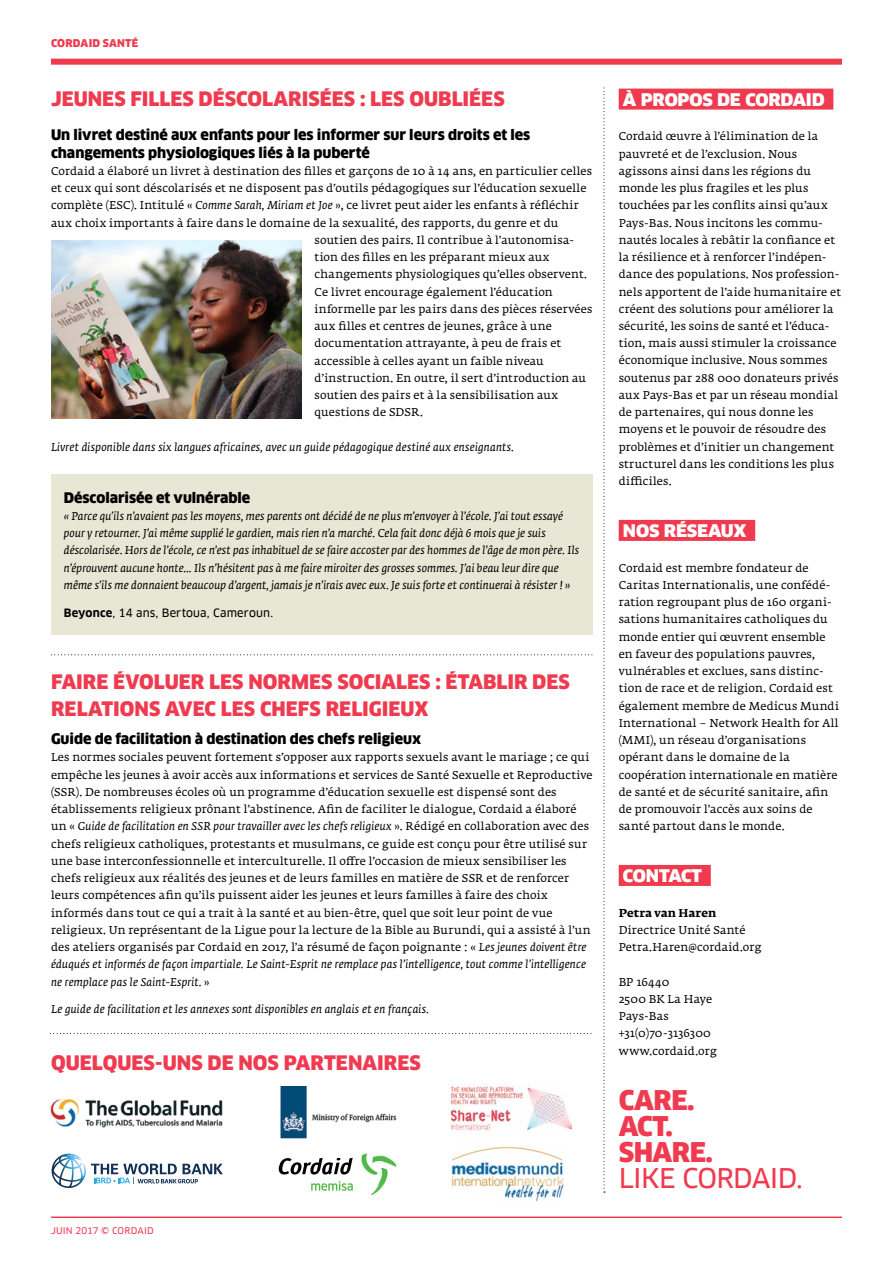
<style>
.page{position:relative;width:893px;height:1263px;background:#fff}
.page>*{position:absolute;margin:0;border:0;box-sizing:border-box;transform-origin:0 0}
.t1{font:900 26.55px/26px "Clan Sc Offc";letter-spacing:-.02em;color:#ef3a4f}
.t2{font:26.55px "Clan Sc Offc News";letter-spacing:-.025em;color:#ef3a4f}
.t3{font:900 19.5px/27px "Clan Offc";color:#ef3a4f}
.t4{font:900 19.5px "Clan Sc Offc";letter-spacing:-.01em;color:#fff}
.t5{font:900 14.25px/17.2px "Clan Offc";letter-spacing:-.005em;color:#000}
.t6{font:11.25px/17.2px "Fedra Serif A Std";letter-spacing:.02em;color:#000}
.t7{font:italic 11.25px/17.2px "Fedra Serif A Std";letter-spacing:.01em;color:#000}
.t8{font:11.25px "Clan Offc News";letter-spacing:.01em;color:#000}
.t9{font:700 11.25px "Fedra Serif A Std";letter-spacing:.02em;color:#000}
.t10{font:900 10.5px "Clan Offc";letter-spacing:.02em;color:#ef3a4f}
.t11{font:9px "Clan Offc News";letter-spacing:.015em;color:#ef3a4f}
.s1{font-style:italic}
.s2{font-family:"Clan Offc";font-weight:700}
</style>
<div class="page">
<hr style="left:51px;top:1216px;width:791px;height:2px;background:#ef3a4f">
<div style="left:51px;top:59px;width:791px;height:6px;background:#ef3a4f"></div>
<div style="left:619px;top:89px;width:214px;height:21px;background:#ef3a4f"></div>
<div style="left:619px;top:520px;width:136px;height:21px;background:#ef3a4f"></div>
<div style="left:619px;top:865px;width:92px;height:21px;background:#ef3a4f"></div>
<svg style="left:603px;top:88px;width:2px;height:1104px"></svg>
<div style="left:51px;top:474px;width:541px;height:160px;background:#e8e6d4"></div>
<svg style="left:54px;top:654px;width:539px;height:1px"></svg>
<svg style="left:53px;top:1033px;width:539px;height:1px"></svg>
<svg style="left:311px;top:1181px;width:42px;height:10px"></svg>
<svg style="left:361px;top:1153px;width:36px;height:42px"></svg>
<svg style="left:279px;top:1158px;width:74px;height:16px"></svg>
<img style="left:50px;top:1099px;width:173px;height:29px">
<img style="left:280px;top:1086px;width:117px;height:53px">
<svg style="left:51px;top:1153px;width:172px;height:35px"></svg>
<img style="left:51px;top:240px;width:251px;height:178px">
<img style="left:451px;top:1083px;width:120px;height:48px">
<img style="left:452px;top:1147px;width:113px;height:55px">
<p class="t10" style="left:51px;top:37px;width:89px">CORDAID SANTÉ</p>
<h2 class="t3" style="left:51px;top:85px;width:455px">JEUNES FILLES DÉSCOLARISÉES : LES OUBLIÉES</h2>
<p class="t5" style="left:51px;top:127px;width:481px">Un livret destiné aux enfants pour les informer sur leurs droits et les changements physiologiques liés à la puberté</p>
<p class="t6" style="left:51px;top:163px;width:543px">Cordaid a élaboré un livret à destination des filles et garçons de 10 à 14 ans, en particulier celles</p>
<p class="t6" style="left:51px;top:180px;width:537px">et ceux qui sont déscolarisés et ne disposent pas d’outils pédagogiques sur l’éducation sexuelle</p>
<p class="t6" style="left:51px;top:198px;width:529px">complète (ESC). Intitulé « <span class="s1">Comme Sarah, Miriam et Joe</span> », ce livret peut aider les enfants à réfléchir</p>
<p class="t6" style="left:51px;top:215px;width:509px">aux choix importants à faire dans le domaine de la sexualité, des rapports, du genre et du</p>
<p class="t6" style="left:315px;top:232px;width:261px">soutien des pairs. Il contribue à l’autonomisa-</p>
<p class="t6" style="left:315px;top:249px;width:236px">tion des filles en les préparant mieux aux</p>
<p class="t6" style="left:315px;top:267px;width:274px">changements physiologiques qu’elles observent.</p>
<p class="t6" style="left:315px;top:284px;width:240px">Ce livret encourage également l’éducation</p>
<p class="t6" style="left:315px;top:301px;width:279px">informelle par les pairs dans des pièces réservées</p>
<p class="t6" style="left:315px;top:318px;width:239px">aux filles et centres de jeunes, grâce à une</p>
<p class="t6" style="left:315px;top:336px;width:248px">documentation attrayante, à peu de frais et</p>
<p class="t6" style="left:315px;top:353px;width:231px">accessible à celles ayant un faible niveau</p>
<p class="t6" style="left:315px;top:370px;width:273px">d’instruction. En outre, il sert d’introduction au</p>
<p class="t6" style="left:315px;top:387px;width:245px">soutien des pairs et à la sensibilisation aux</p>
<p class="t6" style="left:315px;top:405px;width:110px">questions de SDSR.</p>
<p class="t7" style="left:51px;top:438px;width:464px">Livret disponible dans six langues africaines, avec un guide pédagogique destiné aux enseignants.</p>
<p class="t5" style="left:64px;top:489px;width:188px">Déscolarisée et vulnérable</p>
<p class="t7" style="left:64px;top:507px;width:517px">« Parce qu’ils n’avaient pas les moyens, mes parents ont décidé de ne plus m’envoyer à l’école. J’ai tout essayé pour y retourner. J’ai même supplié le gardien, mais rien n’a marché. Cela fait donc déjà 6 mois que je suis déscolarisée. Hors de l’école, ce n’est pas inhabituel de se faire accoster par des hommes de l’âge de mon père. Ils n’éprouvent aucune honte... Ils n’hésitent pas à me faire miroiter des grosses sommes. J’ai beau leur dire que même s’ils me donnaient beaucoup d’argent, jamais je n’irais avec eux. Je suis forte et continuerai à résister ! »</p>
<p class="t8" style="left:64px;top:606px;width:211px"><span class="s2">Beyonce</span>, 14 ans, Bertoua, Cameroun.</p>
<h2 class="t3" style="left:51px;top:669px;width:520px">FAIRE ÉVOLUER LES NORMES SOCIALES : ÉTABLIR DES<br>RELATIONS AVEC LES CHEFS RELIGIEUX</h2>
<p class="t5" style="left:51px;top:730px;width:372px">Guide de facilitation à destination des chefs religieux</p>
<p class="t6" style="left:51px;top:750px;width:543px">Les normes sociales peuvent fortement s’opposer aux rapports sexuels avant le mariage ; ce qui empêche les jeunes à avoir accès aux informations et services de Santé Sexuelle et Reproductive (SSR). De nombreuses écoles où un programme d’éducation sexuelle est dispensé sont des établissements religieux prônant l’abstinence. Afin de faciliter le dialogue, Cordaid a élaboré un « <span class="s1">Guide de facilitation en SSR pour travailler avec les chefs religieux</span> ». Rédigé en collaboration avec des chefs religieux catholiques, protestants et musulmans, ce guide est conçu pour être utilisé sur une base interconfessionnelle et interculturelle. Il offre l’occasion de mieux sensibiliser les chefs religieux aux réalités des jeunes et de leurs familles en matière de SSR et de renforcer leurs compétences afin qu’ils puissent aider les jeunes et leurs familles à faire des choix informés dans tout ce qui a trait à la santé et au bien-être, quel que soit leur point de vue religieux. Un représentant de la Ligue pour la lecture de la Bible au Burundi, qui a assisté à l’un des ateliers organisés par Cordaid en 2017, l’a résumé de façon poignante : « <span class="s1">Les jeunes doivent être éduqués et informés de façon impartiale. Le Saint-Esprit ne remplace pas l’intelligence, tout comme l’intelligence ne remplace pas le Saint-Esprit.</span> »</p>
<p class="t7" style="left:51px;top:1001px;width:380px">Le guide de facilitation et les annexes sont disponibles en anglais et en français.</p>
<h2 class="t3" style="left:51px;top:1049px;width:371px">QUELQUES-UNS DE NOS PARTENAIRES</h2>
<p class="t11" style="left:51px;top:1225px;width:104px">JUIN 2017 © CORDAID</p>
<h2 class="t4" style="left:623px;top:88px;width:203px">à propos de cordaid</h2>
<p class="t6" style="left:619px;top:129px;width:224px">Cordaid œuvre à l’élimination de la pauvreté et de l’exclusion. Nous agissons ainsi dans les régions du monde les plus fragiles et les plus touchées par les conflits ainsi qu’aux Pays-Bas. Nous incitons les commu&shy;nautés locales à rebâtir la confiance et la résilience et à renforcer l’indépen&shy;dance des populations. Nos profession&shy;nels apportent de l’aide humanitaire et créent des solutions pour améliorer la sécurité, les soins de santé et l’éduca&shy;tion, mais aussi stimuler la croissance économique inclusive. Nous sommes soutenus par 288 000 donateurs privés aux Pays-Bas et par un réseau mondial de partenaires, qui nous donne les moyens et le pouvoir de résoudre des problèmes et d’initier un changement structurel dans les conditions les plus difficiles.</p>
<h2 class="t4" style="left:623px;top:519px;width:125px">nos réseaux</h2>
<p class="t6" style="left:619px;top:560px;width:222px">Cordaid est membre fondateur de Caritas Internationalis, une confédé&shy;ration regroupant plus de 160 organi&shy;sations humanitaires catholiques du monde entier qui œuvrent ensemble en faveur des populations pauvres, vulnérables et exclues, sans distinc&shy;tion de race et de religion. Cordaid est également membre de Medicus Mundi International – Network Health for All (MMI), un réseau d’organisations opérant dans le domaine de la coopération internationale en matière de santé et de sécurité sanitaire, afin de promouvoir l’accès aux soins de santé partout dans le monde.</p>
<h2 class="t4" style="left:623px;top:864px;width:81px">contact</h2>
<p class="t9" style="left:619px;top:905px;width:99px">Petra van Haren</p>
<p class="t6" style="left:619px;top:922px;width:144px">Directrice Unité Santé<br>Petra.Haren@cordaid.org</p>
<p class="t6" style="left:619px;top:974px;width:100px">BP 16440<br>2500 BK La Haye<br>Pays-Bas +31(0)70-3136300 www.cordaid.org</p>
<h1 class="t1" style="left:619px;top:1087px;width:96px">CARE.<br>ACT.<br>SHARE.</h1>
<h1 class="t2" style="left:619px;top:1163px;width:186px">LIKE CORDAID.</h1>
</div>
